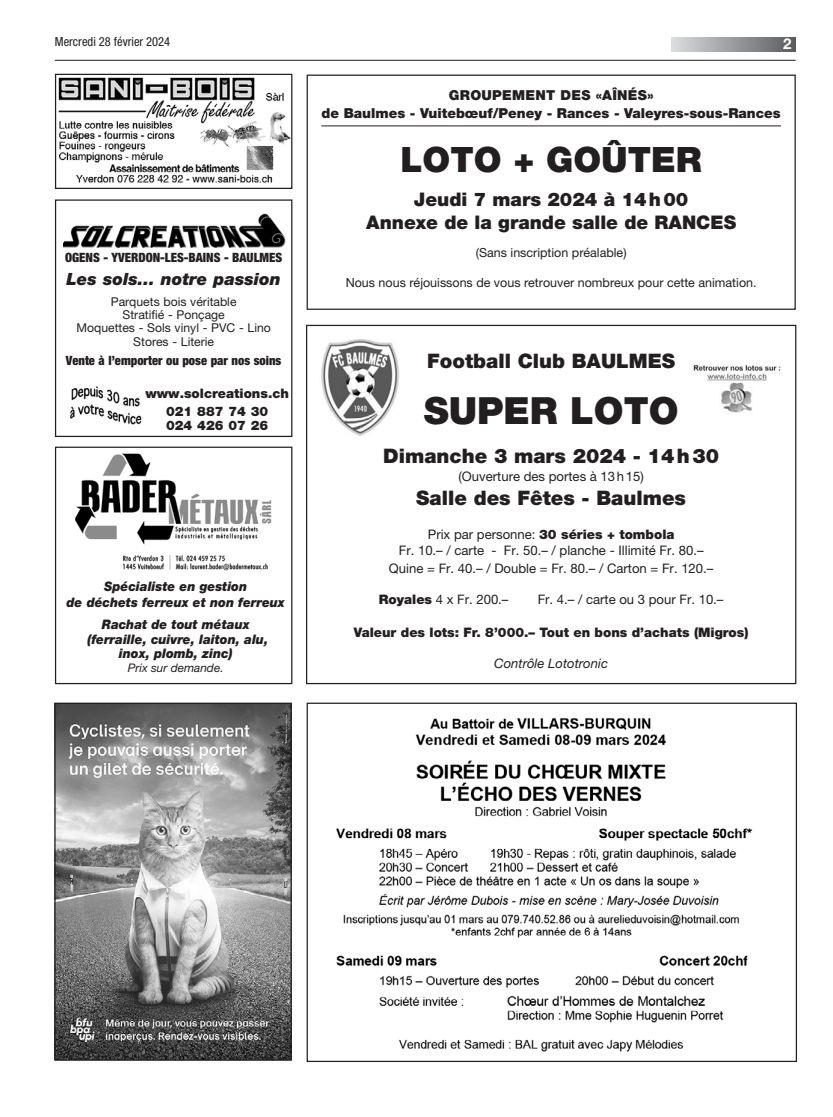
<style>
.page{position:relative;width:833px;height:1117px;background:#fff}
.page>*{position:absolute;margin:0;border:0;box-sizing:border-box;transform-origin:0 0}
.t1{font:900 37.5px "Helvetica Neue LT Pro";color:#231f20}
.t2{font:900 35px "Helvetica Neue LT Pro";color:#231f20}
.t3{font:900 20px "Helvetica Neue LT Pro";color:#231f20}
.t4{font:900 18.75px/22.5px "Helvetica Neue LT Pro";color:#231f20;text-align:center}
.t5{font:italic 900 16.88px "Helvetica Neue LT Pro";color:#231f20}
.t6{font:700 15px "Helvetica Neue LT Pro";color:#fff}
.t7{font:900 13.75px/18px "Helvetica Neue LT Pro";color:#231f20;text-align:center}
.t8{font:13.12px/15.8px "Helvetica Neue LT Pro";color:#231f20;text-align:center}
.t9{font:italic 900 13.12px/14.4px "Helvetica Neue LT Pro";color:#231f20;text-align:center;scale:.95 1}
.t10{font:900 13.12px/18.1px "Helvetica Neue LT Pro";color:#231f20;text-align:center}
.t11{font:italic 13.12px "Helvetica Neue LT Pro";color:#231f20}
.t12{font:900 condensed 12.75px "Helvetica Neue LT Pro";color:#231f20}
.t13{font:12.5px "Helvetica Neue LT Pro";color:#231f20}
.t14{font:condensed 12.5px "Helvetica Neue LT Pro";color:#231f20}
.t15{font:12.25px/13.4px "Helvetica Neue LT Pro";color:#231f20;text-align:center}
.t16{font:italic 11.88px "Helvetica Neue LT Pro";color:#231f20}
.s1{font-weight:900}
</style>
<div class="page">
<svg style="left:671px;top:37px;width:124px;height:14px"></svg>
<hr style="left:55px;top:60px;width:740px;height:1px;background:#231f20">
<img style="left:58px;top:77px;width:232px;height:106px">
<div style="left:55px;top:74px;width:237px;height:115px;border:1px solid #231f20"></div>
<img style="left:63px;top:213px;width:223px;height:35px">
<div style="left:55px;top:199px;width:237px;height:238px;border:1px solid #231f20"></div>
<img style="left:70px;top:386px;width:72px;height:39px">
<div style="left:55px;top:446px;width:237px;height:238px;border:1px solid #231f20"></div>
<img style="left:75px;top:453px;width:197px;height:118px">
<div style="left:306px;top:74px;width:489px;height:236px;border:1px solid #231f20"></div>
<hr style="left:321px;top:126px;width:460px;height:1px;background:#231f20">
<img style="left:336px;top:718px;width:417px;height:334px">
<img style="left:321px;top:339px;width:78px;height:97px">
<img style="left:693px;top:364px;width:87px;height:49px">
<img style="left:56px;top:704px;width:234px;height:354px">
<div style="left:54px;top:702px;width:238px;height:358px;border:1px solid #231f20"></div>
<p class="t14" style="left:55px;top:34px;width:117px">Mercredi 28 février 2024</p>
<p class="t6" style="left:783px;top:35px;width:10px">2</p>
<p class="t12" style="left:65px;top:249px;width:219px">OGENS - YVERDON-LES-BAINS - BAULMES</p>
<p class="t5" style="left:66px;top:269px;width:216px">Les sols... notre passion</p>
<p class="t15" style="left:76px;top:295px;width:196px">Parquets bois véritable<br>Stratifié - Ponçage<br>Moquettes - Sols vinyl - PVC - Lino<br>Stores - Literie</p>
<p class="t12" style="left:66px;top:353px;width:217px">Vente à l’emporter ou pose par nos soins</p>
<p class="t10" style="left:145px;top:384px;width:145px">www.solcreations.ch<br>021 887 74 30</p>
<p class="t10" style="left:166px;top:416px;width:104px">024 426 07 26</p>
<p class="t9" style="left:67px;top:577px;width:231px;line-height:16.5px">Spécialiste en gestion<br>de déchets ferreux et non ferreux</p>
<p class="t9" style="left:87px;top:617px;width:192px">Rachat de tout métaux (ferraille, cuivre, laiton, alu, inox, plomb, zinc)</p>
<p class="t16" style="left:128px;top:661px;width:97px">Prix sur demande.</p>
<p class="t7" style="left:321px;top:86px;width:461px">GROUPEMENT DES «AÎNÉS»<br>de Baulmes - Vuitebœuf/Peney - Rances - Valeyres-sous-Rances</p>
<h2 class="t2" style="left:400px;top:139px;width:303px">LOTO + GOÛTER</h2>
<h3 class="t4" style="left:366px;top:188px;width:371px">Jeudi 7 mars 2024 à 14h00<br>Annexe de la grande salle de RANCES</h3>
<p class="t13" style="left:476px;top:244px;width:152px">(Sans inscription préalable)</p>
<p class="t13" style="left:346px;top:275px;width:412px">Nous nous réjouissons de vous retrouver nombreux pour cette animation.</p>
<h3 class="t3" style="left:427px;top:349px;width:249px">Football Club BAULMES</h3>
<h1 class="t1" style="left:424px;top:388px;width:256px">SUPER LOTO</h1>
<h3 class="t3" style="left:383px;top:444px;width:337px">Dimanche 3 mars 2024 - 14h30</h3>
<p class="t8" style="left:458px;top:468px;width:187px">(Ouverture des portes à 13h15)</p>
<h3 class="t3" style="left:416px;top:486px;width:271px">Salle des Fêtes - Baulmes</h3>
<p class="t8" style="left:399px;top:526px;width:306px">Prix par personne: <span class="s1">30 séries + tombola<br></span>Fr. 10.– / carte - Fr. 50.– / planche - Illimité Fr. 80.–</p>
<p class="t8" style="left:389px;top:560px;width:326px">Quine = Fr. 40.– / Double = Fr. 80.– / Carton = Fr. 120.–</p>
<p class="t8" style="left:379px;top:590px;width:131px"><span class="s1">Royales</span> 4 x Fr. 200.–</p>
<p class="t8" style="left:538px;top:590px;width:187px">Fr. 4.– / carte ou 3 pour Fr. 10.–</p>
<p class="t10" style="left:354px;top:622px;width:396px">Valeur des lots: Fr. 8’000.– Tout en bons d’achats (Migros)</p>
<p class="t11" style="left:494px;top:655px;width:115px">Contrôle Lototronic</p>
</div>
